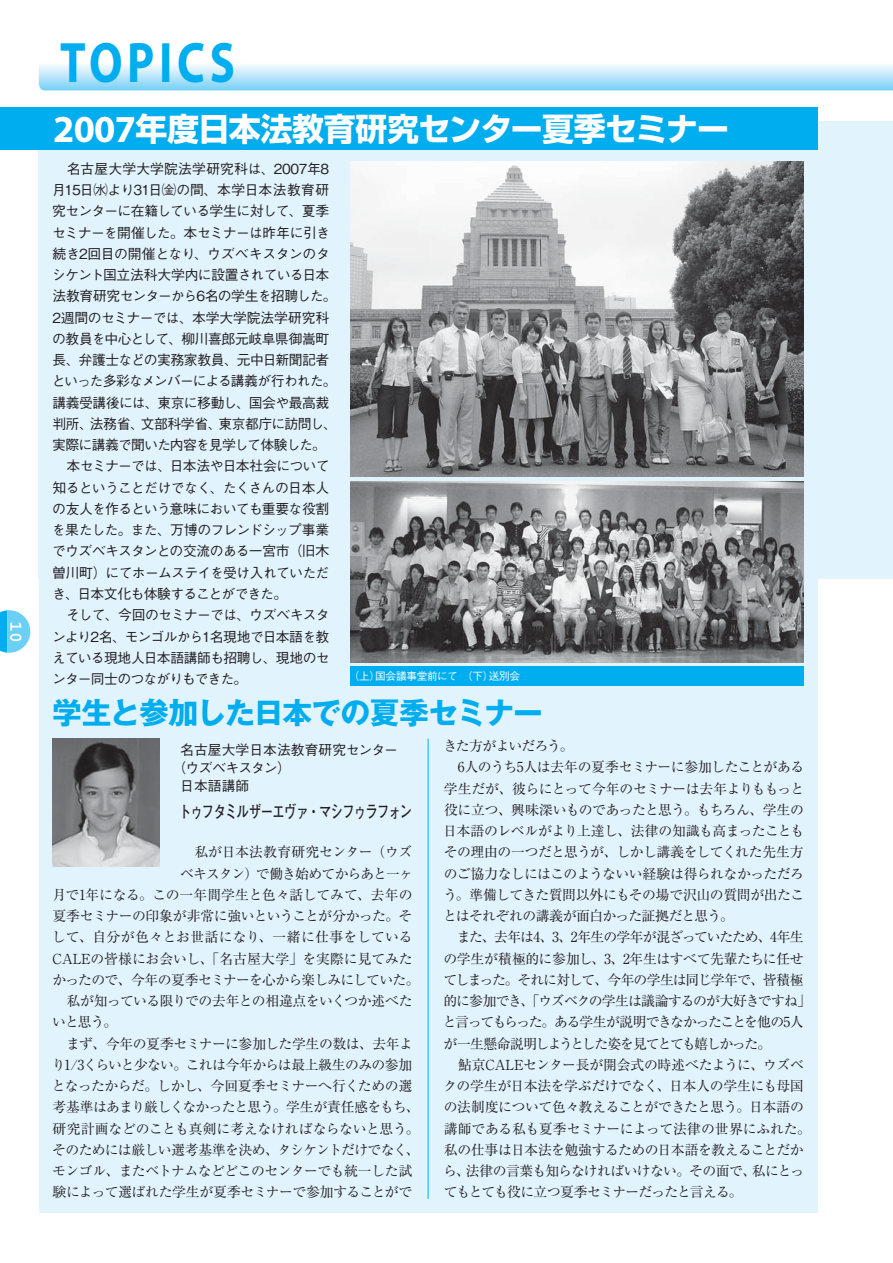
<style>
.page{position:relative;width:893px;height:1263px;background:#fff}
.page>*{position:absolute;margin:0;border:0;box-sizing:border-box;transform-origin:0 0}
.t1{font:700 57.45px "Myriad Pro";letter-spacing:.1em;color:#00adef;scale:.82 1}
.t2{font:31.95px "Shin Go Pro Bold 90 msp RKSJ H";letter-spacing:-.02em;color:#fff}
.t3{font:29.7px "Gothic MB101 Pro Bold 90 msp RKSJ H";letter-spacing:-.03em;color:#00adef}
.t4{font:700 18px "Courier Std";color:#fff}
.t5{font:16.95px "Futo Go B101 Pro Bold 90 msp RKSJ H";letter-spacing:-.07em;color:#231f20;scale:.74 1}
.t6{font:13.8px/21.3px "Ryumin Pro Regular 90 msp RKSJ H";letter-spacing:-.035em;color:#231f20}
.t7{font:13.8px/21.3px "Gothic BBB Pro Medium 90 msp RKSJ H";letter-spacing:-.045em;color:#231f20}
.t8{font:13.8px "Ryumin Pro Regular 90 msp RKSJ H";letter-spacing:-.005em;color:#231f20}
.t9{font:13.8px "Ryumin Pro Regular 90 msp RKSJ H";letter-spacing:-.01em;color:#231f20}
.t10{font:13.8px "Ryumin Pro Regular 90 msp RKSJ H";letter-spacing:-.015em;color:#231f20}
.t11{font:13.8px "Ryumin Pro Regular 90 msp RKSJ H";letter-spacing:.015em;color:#231f20}
.t12{font:13.8px "Ryumin Pro Regular 90 msp RKSJ H";letter-spacing:-.07em;color:#231f20}
.t13{font:13.8px "Gothic BBB Pro Medium 90 msp RKSJ H";color:#231f20}
.t14{font:10.65px "Gothic BBB Pro Medium 90 msp RKSJ H";letter-spacing:-.03em;color:#fff}
.s1{font-family:"Myriad Pro";font-weight:700;font-size:38.25px}
</style>
<div class="page">
<div style="left:39px;top:121px;width:778px;height:1092px;background:#e1f3fd"></div>
<svg style="left:39px;top:65px;width:853px;height:25px;background:#b5e4fa"></svg>
<div style="left:39px;top:121px;width:853px;height:457px;background:#e1f3fd"></div>
<svg style="left:0;top:610px;width:30px;height:43px"></svg>
<hr style="left:428px;top:739px;width:1px;height:460px;background:#00adef">
<img style="left:53px;top:739px;width:106px;height:127px">
<img style="left:350px;top:162px;width:453px;height:315px">
<div style="left:350px;top:667px;width:453px;height:19px;background:#00adef"></div>
<img style="left:350px;top:481px;width:453px;height:181px">
<div style="left:0;top:107px;width:817px;height:43px;background:#00adef"></div>
<h3 class="t4" style="left:27px;top:621px;width:23px;rotate:90deg">10</h3>
<h1 class="t1" style="left:60px;top:29px;width:215px">TOPICS</h1>
<h2 class="t2" style="left:53px;top:117px;width:677px"><span class="s1">2007</span>年度日本法教育研究センター夏季セミナー</h2>
<p class="t7" style="left:52px;top:160px;width:287px">　名古屋大学大学院法学研究科は、2007年8月15日㈬より31日㈮の間、本学日本法教育研究センターに在籍している学生に対して、夏季セミナーを開催した。本セミナーは昨年に引き続き2回目の開催となり、ウズベキスタンのタシケント国立法科大学内に設置されている日本法教育研究センターから6名の学生を招聘した。<br>2週間のセミナーでは、本学大学院法学研究科の教員を中心として、柳川喜郎元岐阜県御嵩町長、弁護士などの実務家教員、元中日新聞記者といった多彩なメンバーによる講義が行われた。講義受講後には、東京に移動し、国会や最高裁判所、法務省、文部科学省、東京都庁に訪問し、実際に講義で聞いた内容を見学して体験した。　本セミナーでは、日本法や日本社会について知るということだけでなく、たくさんの日本人の友人を作るという意味においても重要な役割を果たした。また、万博のフレンドシップ事業でウズベキスタンとの交流のある一宮市（旧木曽川町）にてホームステイを受け入れていただき、日本文化も体験することができた。<br>　そして、今回のセミナーでは、ウズベキスタンより2名、モンゴルから1名現地で日本語を教えている現地人日本語講師も招聘し、現地のセンター同士のつながりもできた。</p>
<p class="t14" style="left:349px;top:672px;width:173px">（上）国会議事堂前にて　（下）送別会</p>
<h3 class="t3" style="left:52px;top:701px;width:492px">学生と参加した日本での夏季セミナー</h3>
<p class="t13" style="left:180px;top:745px;width:219px">名古屋大学日本法教育研究センター</p>
<p class="t7" style="left:173px;top:759px;width:120px">（ウズベキスタン）</p>
<p class="t7" style="left:180px;top:777px;width:71px">日本語講師</p>
<p class="t5" style="left:179px;top:805px;width:317px">トゥフタミルザーエヴァ・マシフゥラフォン</p>
<p class="t6" style="left:443px;top:737px;width:369px">きた方がよいだろう。<br>　6人のうち5人は去年の夏季セミナーに参加したことがある学生だが、彼らにとって今年のセミナーは去年よりももっと役に立つ、興味深いものであったと思う。もちろん、学生の日本語のレベルがより上達し、法律の知識も高まったこともその理由の一つだと思うが、しかし講義をしてくれた先生方のご協力なしにはこのようないい経験は得られなかっただろう。準備してきた質問以外にもその場で沢山の質問が出たことはそれぞれの講義が面白かった証拠だと思う。<br>　また、去年は4、3、2年生の学年が混ざっていたため、4年生の学生が積極的に参加し、3、2年生はすべて先輩たちに任せてしまった。それに対して、今年の学生は同じ学年で、皆積極的に参加でき、「ウズベクの学生は議論するのが大好きですね」と言ってもらった。ある学生が説明できなかったことを他の5人が一生懸命説明しようとした姿を見てとても嬉しかった。<br>　鮎京CALEセンター長が開会式の時述べたように、ウズベクの学生が日本法を学ぶだけでなく、日本人の学生にも母国の法制度について色々教えることができたと思う。日本語の講師である私も夏季セミナーによって法律の世界にふれた。私の仕事は日本法を勉強するための日本語を教えることだから、法律の言葉も知らなければいけない。その面で、私にとってもとても役に立つ夏季セミナーだったと言える。</p>
<p class="t8" style="left:180px;top:847px;width:234px">　私が日本法教育研究センター（ウズ</p>
<p class="t12" style="left:180px;top:868px;width:234px">ベキスタン）で働き始めてからあと一ヶ</p>
<p class="t9" style="left:52px;top:889px;width:361px">月で1年になる。この一年間学生と色々話してみて、去年の</p>
<p class="t6" style="left:52px;top:907px;width:361px">夏季セミナーの印象が非常に強いということが分かった。そ</p>
<p class="t11" style="left:52px;top:932px;width:362px">して、自分が色々とお世話になり、一緒に仕事をしている</p>
<p class="t8" style="left:52px;top:953px;width:361px">CALEの皆様にお会いし、「名古屋大学」を実際に見てみた</p>
<p class="t6" style="left:52px;top:971px;width:369px">かったので、今年の夏季セミナーを心から楽しみにしていた。</p>
<p class="t6" style="left:53px;top:992px;width:361px">　私が知っている限りでの去年との相違点をいくつか述べた</p>
<p class="t6" style="left:52px;top:1013px;width:66px">いと思う。</p>
<p class="t6" style="left:53px;top:1035px;width:362px">　まず、今年の夏季セミナーに参加した学生の数は、去年よ</p>
<p class="t6" style="left:52px;top:1056px;width:362px">り1/3くらいと少ない。これは今年からは最上級生のみの参加</p>
<p class="t6" style="left:52px;top:1077px;width:362px">となったからだ。しかし、今回夏季セミナーへ行くための選</p>
<p class="t6" style="left:52px;top:1098px;width:369px">考基準はあまり厳しくなかったと思う。学生が責任感をもち、</p>
<p class="t10" style="left:53px;top:1123px;width:368px">研究計画などのことも真剣に考えなければならないと思う。</p>
<p class="t6" style="left:52px;top:1141px;width:369px">そのためには厳しい選考基準を決め、タシケントだけでなく、</p>
<p class="t6" style="left:52px;top:1162px;width:361px">モンゴル、またベトナムなどどこのセンターでも統一した試</p>
<p class="t6" style="left:53px;top:1184px;width:361px">験によって選ばれた学生が夏季セミナーで参加することがで</p>
</div>
